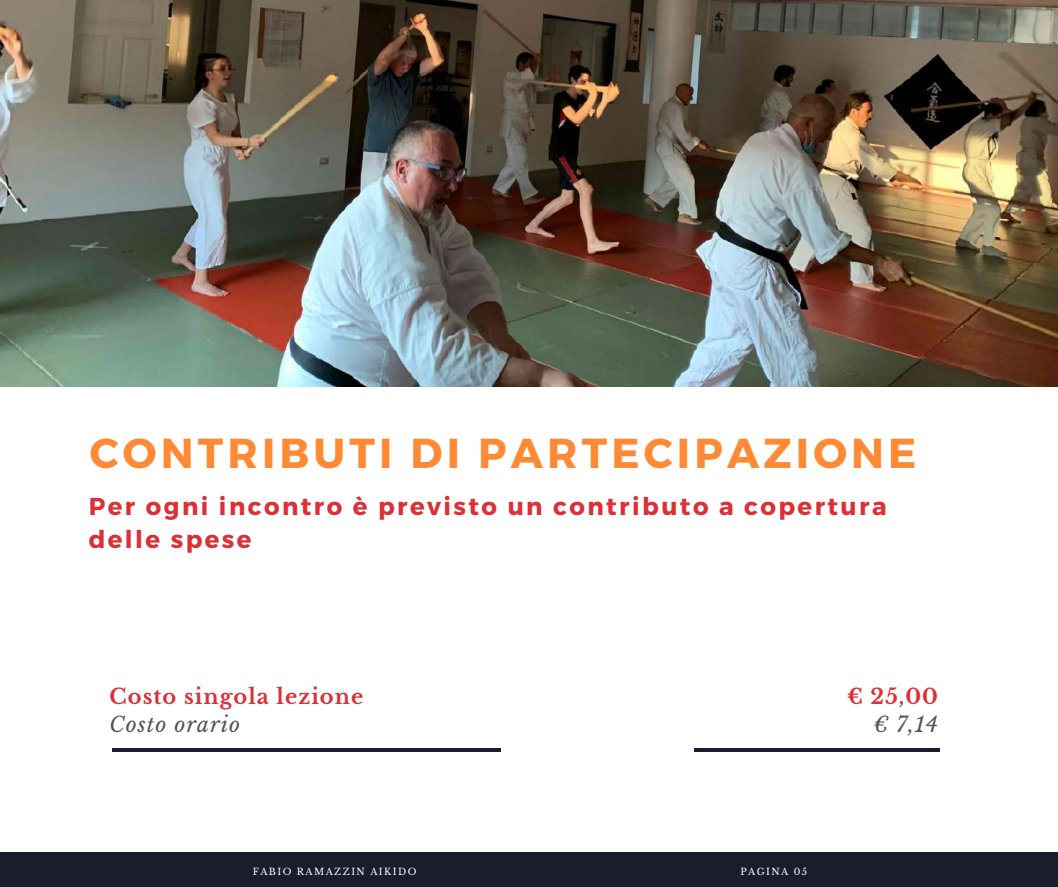
<style>
.page{position:relative;width:1058px;height:887px;background:#fff}
.page>*{position:absolute;margin:0;border:0;box-sizing:border-box;transform-origin:0 0}
.t1{font:700 41.85px "Montserrat";letter-spacing:.1em;color:#ff8a36}
.t2{font:700 24.45px/33.2px "Montserrat";letter-spacing:.1em;color:#dc2f36}
.t3{font:700 21px "Libre Baskerville";letter-spacing:.05em;color:#dc2f36}
.t4{font:italic 21px "Libre Baskerville";letter-spacing:.05em;color:#545454}
.t5{font:9.3px "Libre Baskerville";letter-spacing:.15em;color:#fff}
</style>
<div class="page">
<div style="left:0;top:852px;width:1058px;height:34px;background:#191d2d"></div>
<hr style="left:112px;top:748px;width:389px;height:3px;background:#191d2d">
<hr style="left:694px;top:748px;width:245px;height:4px;background:#191d2d">
<img style="left:0;top:0;width:1058px;height:387px">
<h1 class="t1" style="left:90px;top:426px;width:828px">CONTRIBUTI DI PARTECIPAZIONE</h1>
<p class="t2" style="left:89px;top:488px;width:799px">Per ogni incontro è previsto un contributo a copertura delle spese</p>
<p class="t3" style="left:110px;top:683px;width:255px">Costo singola lezione</p>
<p class="t4" style="left:110px;top:712px;width:132px">Costo orario</p>
<p class="t3" style="left:847px;top:683px;width:92px">€ 25,00</p>
<p class="t4" style="left:873px;top:712px;width:66px">€ 7,14</p>
<p class="t5" style="left:253px;top:865px;width:165px">FABIO RAMAZZIN AIKIDO</p>
<p class="t5" style="left:740px;top:866px;width:68px">PAGINA 05</p>
</div>
